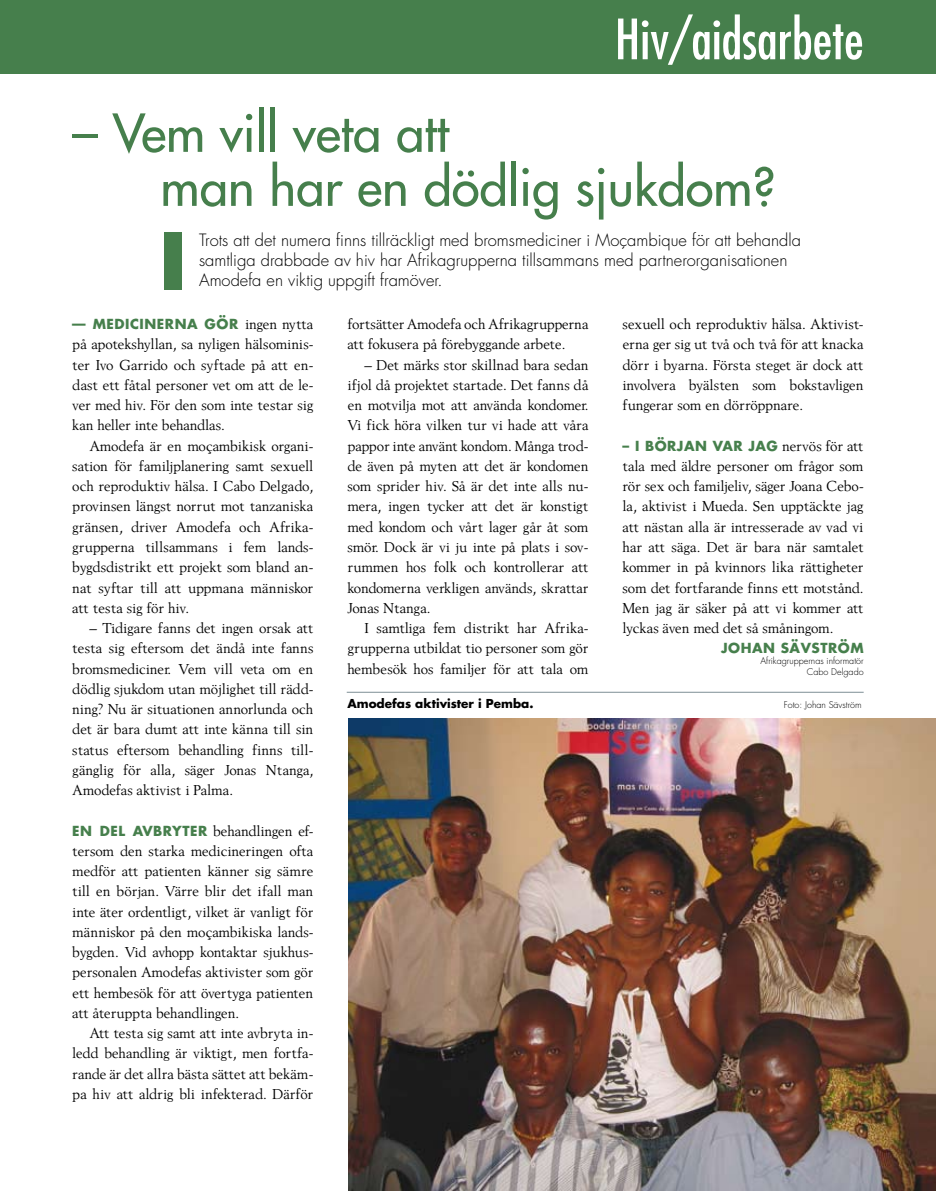
<style>
.page{position:relative;width:936px;height:1191px;background:#fff}
.page>*{position:absolute;margin:0;border:0;box-sizing:border-box;transform-origin:0 0}
.t1{font:condensed 54px "Futura";color:#fff}
.t2{font:51px/54px "Futura";color:#467f4c}
.t3{font:300 16.5px/20.2px "Futura";color:#000}
.t4{font:15px/20.2px "Berling";letter-spacing:-.02em;color:#000;text-align:justify}
.t5{font:700 13.5px "Futura";letter-spacing:.04em;color:#467f4c}
.t6{font:700 12px "Futura";color:#000}
.t7{font:300 9px/10.8px "Futura";color:#000;text-align:right}
.s1{font-family:"Berling";font-weight:400;font-size:15px;color:#000}
.s2{font-family:"Futura";font-weight:700;font-size:13.5px;color:#467f4c}
</style>
<div class="page">
<img style="left:349px;top:718px;width:586px;height:473px">
<div style="left:0;top:0;width:935px;height:73px;background:#467f4c"></div>
<div style="left:164px;top:233px;width:17px;height:57px;background:#467f4c"></div>
<hr style="left:347px;top:692px;width:516px;height:1px;background:#7e8e95">
<h1 class="t1" style="left:614px;top:5px;width:250px">Hiv/aidsarbete</h1>
<h2 class="t2" style="left:160px;top:106px;width:616px;text-indent:-88px">– Vem vill veta att<br>man har en dödlig sjukdom?</h2>
<p class="t3" style="left:199px;top:230px;width:603px">Trots att det numera finns tillräckligt med bromsmediciner i Moçambique för att behandla samtliga drabbade av hiv har Afrikagrupperna tillsammans med partnerorganisationen<br>Amodefa en viktig uppgift framöver.</p>
<p class="t5" style="left:72px;top:315px;width:242px">— MEDICINERNA GÖR <span class="s1">ingen nytta</span></p>
<p class="t4" style="left:72px;top:334px;width:242px">på apotekshyllan, sa nyligen hälsominis&shy;ter Ivo Garrido och syftade på att en&shy;dast ett fåtal personer vet om att de le&shy;ver med hiv. För den som inte testar sig kan heller inte behandlas.</p>
<p class="t4" style="left:72px;top:435px;width:242px;text-indent:17px">Amodefa är en moçambikisk organi&shy;sation för familjplanering samt sexuell och reproduktiv hälsa. I Cabo Delgado, provinsen längst norrut mot tanzaniska gränsen, driver Amodefa och Afrika&shy;grupperna tillsammans i fem lands&shy;bygdsdistrikt ett projekt som bland an&shy;nat syftar till att uppmana människor att testa sig för hiv.</p>
<p class="t4" style="left:72px;top:618px;width:243px;text-indent:17px">– Tidigare fanns det ingen orsak att testa sig eftersom det ändå inte fanns bromsmediciner. Vem vill veta om en dödlig sjukdom utan möjlighet till rädd&shy;ning? Nu är situationen annorlunda och det är bara dumt att inte känna till sin status eftersom behandling finns till&shy;gänglig för alla, säger Jonas Ntanga, Amodefas aktivist i Palma.</p>
<p class="t4" style="left:72px;top:820px;width:242px"><span class="s2">E N DEL AVBRYTER</span> behandlingen ef&shy;tersom den starka medicineringen ofta medför att patienten känner sig sämre till en början. Värre blir det ifall man inte äter ordentligt, vilket är vanligt för människor på den moçambikiska lands&shy;bygden. Vid avhopp kontaktar sjukhus&shy;personalen Amodefas aktivister som gör ett hembesök för att övertyga patienten att återuppta behandlingen.</p>
<p class="t4" style="left:72px;top:1023px;width:242px;text-indent:17px">Att testa sig samt att inte avbryta in&shy;ledd behandling är viktigt, men fortfa&shy;rande är det allra bästa sättet att bekäm&shy;pa hiv att aldrig bli infekterad. Därför</p>
<p class="t4" style="left:347px;top:314px;width:242px">fortsätter Amodefa och Afrikagrupperna att fokusera på förebyggande arbete.</p>
<p class="t4" style="left:347px;top:354px;width:243px;text-indent:17px">– Det märks stor skillnad bara sedan ifjol då projektet startade. Det fanns då en motvilja mot att använda kondomer.<br>Vi fick höra vilken tur vi hade att våra pappor inte använt kondom. Många trod&shy;de även på myten att det är kondomen som sprider hiv. Så är det inte alls nu&shy;mera, ingen tycker att det är konstigt med kondom och vårt lager går åt som smör. Dock är vi ju inte på plats i sov&shy;rummen hos folk och kontrollerar att kondomerna verkligen används, skrattar Jonas Ntanga.</p>
<p class="t4" style="left:347px;top:618px;width:242px;text-indent:17px">I samtliga fem distrikt har Afrika&shy;grupperna utbildat tio personer som gör hembesök hos familjer för att tala om</p>
<p class="t4" style="left:622px;top:314px;width:242px">sexuell och reproduktiv hälsa. Aktivist&shy;erna ger sig ut två och två för att knacka dörr i byarna. Första steget är dock att involvera byälsten som bokstavligen fungerar som en dörröppnare.</p>
<p class="t5" style="left:622px;top:436px;width:242px">– I BÖRJAN VAR JAG <span class="s1">nervös för att</span></p>
<p class="t4" style="left:622px;top:456px;width:242px">tala med äldre personer om frågor som rör sex och familjeliv, säger Joana Cebo&shy;la, aktivist i Mueda. Sen upptäckte jag att nästan alla är intresserade av vad vi har att säga. Det är bara när samtalet kommer in på kvinnors lika rättigheter som det fortfarande finns ett motstånd.<br>Men jag är säker på att vi kommer att lyckas även med det så småningom.</p>
<p class="t5" style="left:721px;top:639px;width:144px">JOHAN SÄVSTRÖM</p>
<p class="t7" style="left:760px;top:655px;width:105px">Afrikagruppernas informatör<br>Cabo Delgado</p>
<p class="t6" style="left:347px;top:695px;width:187px">AMODEFAS AKTIVISTER I PEMBA.</p>
<p class="t7" style="left:783px;top:699px;width:79px">Foto: Johan Sävström</p>
</div>
